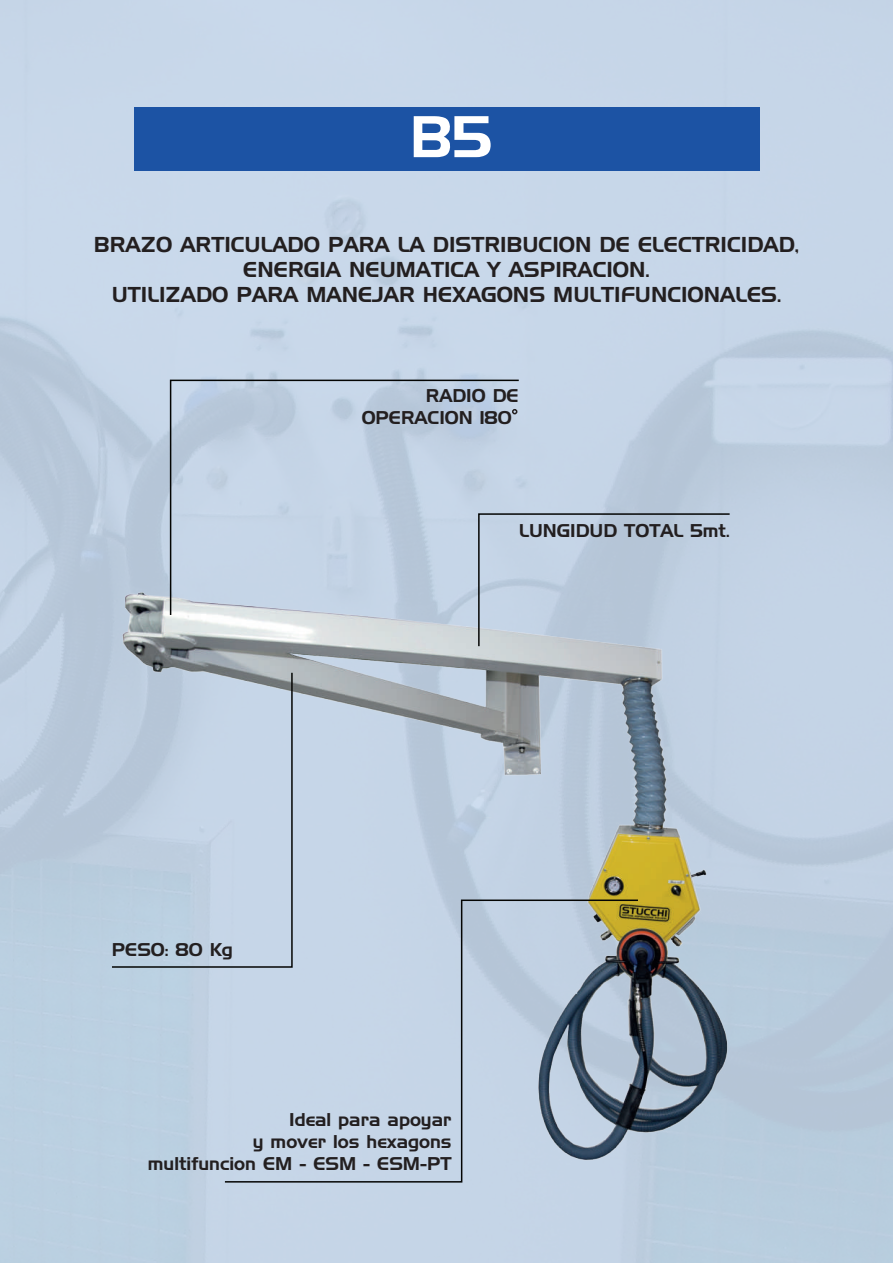
<style>
.page{position:relative;width:893px;height:1263px;background:#fff}
.page>*{position:absolute;margin:0;border:0;box-sizing:border-box;transform-origin:0 0}
.t1{font:57.15px "Handel Gothic";color:#fff}
.t2{font:21px/25.2px "Handel Gothic";color:#231f20;text-align:center}
.t3{font:18px/21.6px "Handel Gothic";color:#231f20}
</style>
<div class="page">
<div style="left:0;top:0;width:893px;height:1263px;background:linear-gradient(to bottom,#c8d7e9,#b8cbdc)"></div>
<div style="left:134px;top:107px;width:625px;height:64px;background:#1c53a4"></div>
<img style="left:120px;top:585px;width:610px;height:580px">
<svg style="left:110px;top:671px;width:183px;height:297px;background:#becfe0"></svg>
<svg style="left:477px;top:513px;width:254px;height:135px;background:#bbcada"></svg>
<svg style="left:169px;top:379px;width:351px;height:237px;background:#bfcfe0"></svg>
<svg style="left:223px;top:899px;width:416px;height:284px;background:#b7c6d6"></svg>
<svg style="left:512px;top:409px;width:5px;height:5px"></svg>
<h1 class="t1" style="left:409px;top:110px;width:84px">B5</h1>
<p class="t2" style="left:94px;top:233px;width:707px">BRAZO ARTICULADO PARA LA DISTRIBUCION DE ELECTRICIDAD,<br>ENERGIA NEUMATICA Y ASPIRACION.<br>UTILIZADO PARA MANEJAR HEXAGONS MULTIFUNCIONALES.</p>
<p class="t3" style="left:362px;top:386px;width:159px;text-indent:64px">RADIO DE<br>OPERACION 180</p>
<p class="t3" style="left:519px;top:521px;width:212px">LUNGIDUD TOTAL 5mt.</p>
<p class="t3" style="left:112px;top:940px;width:123px">PESO: 80 Kg</p>
<p class="t3" style="left:148px;top:1110px;width:305px;text-align:right">Ideal para apoyar<br>y mover los hexagons multifuncion EM - ESM - ESM-PT</p>
</div>
